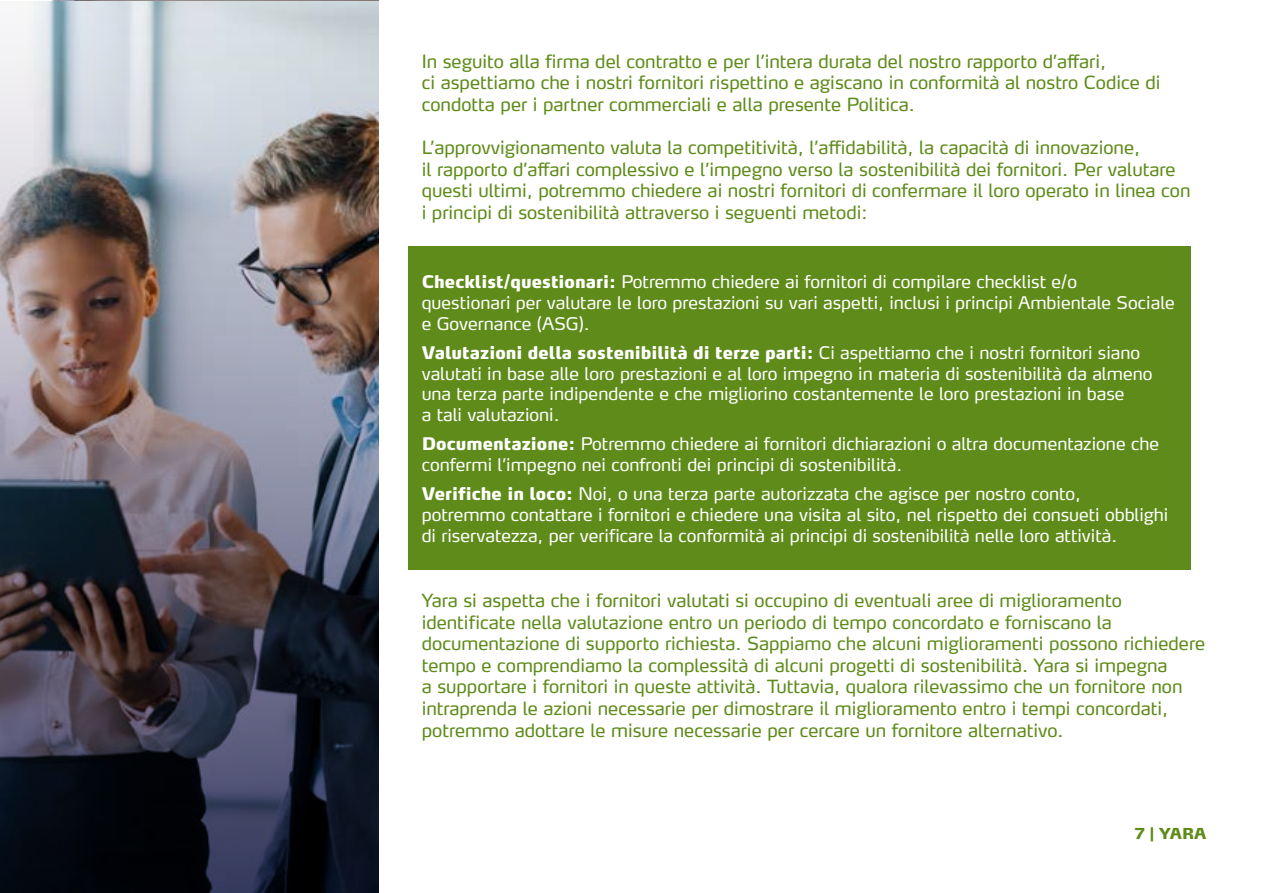
<style>
.page{position:relative;width:1263px;height:893px;background:#fff}
.page>*{position:absolute;margin:0;border:0;box-sizing:border-box;transform-origin:0 0}
.t1{font:18px/21.6px "Max";color:#5e8b19}
.t2{font:17.25px/20.7px "Max";color:#fff}
.t3{font:900 15px "Max LF";color:#5e8b19}
.s1{font-family:"Max LF";font-weight:900}
</style>
<div class="page">
<div style="left:408px;top:247px;width:783px;height:323px;background:#5e8b19"></div>
<img style="left:0;top:1px;width:378px;height:892px">
<p class="t1" style="left:422px;top:50px;width:740px">In seguito alla firma del contratto e per l’intera durata del nostro rapporto d’affari,<br>ci aspettiamo che i nostri fornitori rispettino e agiscano in conformità al nostro Codice di condotta per i partner commerciali e alla presente Politica.</p>
<p class="t1" style="left:422px;top:136px;width:770px">L’approvvigionamento valuta la competitività, l’affidabilità, la capacità di innovazione,<br>il rapporto d’affari complessivo e l’impegno verso la sostenibilità dei fornitori. Per valutare questi ultimi, potremmo chiedere ai nostri fornitori di confermare il loro operato in linea con i principi di sostenibilità attraverso i seguenti metodi:</p>
<p class="t2" style="left:422px;top:272px;width:755px"><span class="s1">Checklist/questionari:</span> Potremmo chiedere ai fornitori di compilare checklist e/o<br>questionari per valutare le loro prestazioni su vari aspetti, inclusi i principi Ambientale Sociale e Governance (ASG).</p>
<p class="t2" style="left:422px;top:342px;width:732px"><span class="s1">Valutazioni della sostenibilità di terze parti:</span> Ci aspettiamo che i nostri fornitori siano valutati in base alle loro prestazioni e al loro impegno in materia di sostenibilità da almeno una terza parte indipendente e che migliorino costantemente le loro prestazioni in base<br>a tali valutazioni.</p>
<p class="t2" style="left:422px;top:433px;width:739px"><span class="s1">Documentazione:</span> Potremmo chiedere ai fornitori dichiarazioni o altra documentazione che confermi l’impegno nei confronti dei principi di sostenibilità.</p>
<p class="t2" style="left:422px;top:483px;width:748px"><span class="s1">Verifiche in loco:</span> Noi, o una terza parte autorizzata che agisce per nostro conto, potremmo contattare i fornitori e chiedere una visita al sito, nel rispetto dei consueti obblighi di riservatezza, per verificare la conformità ai principi di sostenibilità nelle loro attività.</p>
<p class="t1" style="left:422px;top:590px;width:785px">Yara si aspetta che i fornitori valutati si occupino di eventuali aree di miglioramento identificate nella valutazione entro un periodo di tempo concordato e forniscano la documentazione di supporto richiesta. Sappiamo che alcuni miglioramenti possono richiedere tempo e comprendiamo la complessità di alcuni progetti di sostenibilità. Yara si impegna<br>a supportare i fornitori in queste attività. Tuttavia, qualora rilevassimo che un fornitore non intraprenda le azioni necessarie per dimostrare il miglioramento entro i tempi concordati, potremmo adottare le misure necessarie per cercare un fornitore alternativo.</p>
<p class="t3" style="left:1135px;top:824px;width:73px">7 | YARA</p>
</div>
